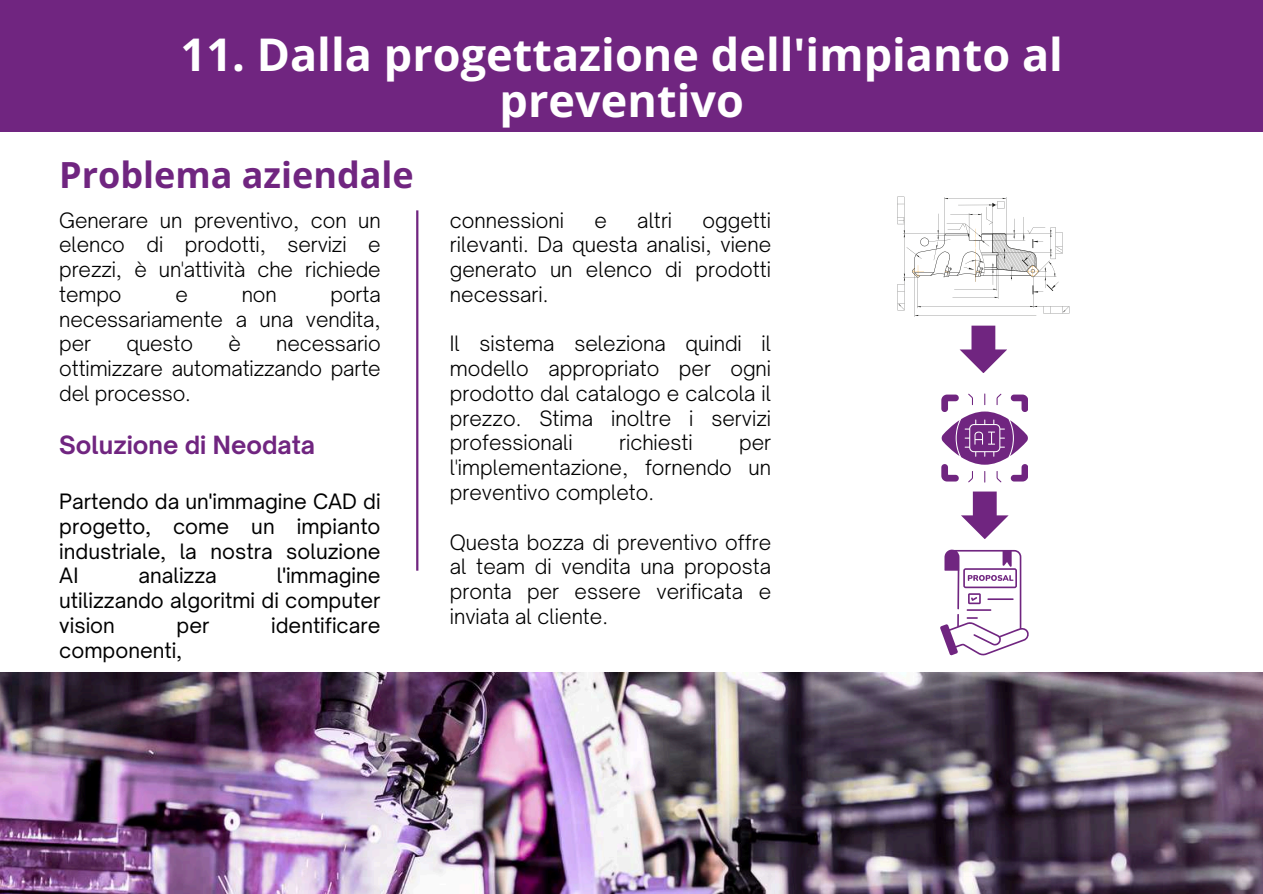
<style>
.page{position:relative;width:1263px;height:894px;background:#fff}
.page>*{position:absolute;margin:0;border:0;box-sizing:border-box;transform-origin:0 0}
.t1{font:700 45px/46.2px "Open Sans";color:#fff;text-align:center}
.t2{font:700 36px "Open Sans";color:#702580}
.t3{font:700 24px "Open Sauce One";color:#702580}
.t4{font:300 20.25px/24.8px "Open Sauce One";color:#000;text-align:justify}
.t5{font:20.25px/24.8px "Open Sauce One";color:#000;text-align:justify}
</style>
<div class="page">
<div style="left:0;top:0;width:1263px;height:132px;background:#702580"></div>
<img style="left:0;top:672px;width:1263px;height:221px">
<hr style="left:416px;top:210px;width:2px;height:360px;background:#702580">
<svg style="left:897px;top:197px;width:172px;height:120px"></svg>
<svg style="left:941px;top:393px;width:87px;height:89px"></svg>
<svg style="left:940px;top:549px;width:89px;height:106px"></svg>
<svg style="left:960px;top:325px;width:47px;height:48px"></svg>
<svg style="left:961px;top:491px;width:48px;height:48px"></svg>
<h1 class="t1" style="left:181px;top:31px;width:884px">11. Dalla progettazione dell'impianto al preventivo</h1>
<h2 class="t2" style="left:59px;top:149px;width:356px">Problema aziendale</h2>
<p class="t4" style="left:59px;top:207px;width:323px">Generare un preventivo, con un elenco di prodotti, servizi e prezzi, è un'attività che richiede tempo</p>
<p class="t4" style="left:59px;top:282px;width:323px;text-indent:271px">porta necessariamente a una vendita, per</p>
<p class="t4" style="left:175px;top:282px;width:14px">e</p>
<p class="t4" style="left:242px;top:282px;width:37px">non</p>
<p class="t4" style="left:59px;top:331px;width:323px;text-indent:217px">necessario ottimizzare automatizzando parte del processo.</p>
<p class="t3" style="left:59px;top:429px;width:257px">Soluzione di Neodata</p>
<p class="t5" style="left:59px;top:489px;width:323px">Partendo da un'immagine CAD di progetto, come un impianto industriale, la nostra soluzione AI</p>
<p class="t4" style="left:127px;top:331px;width:68px">questo</p>
<p class="t4" style="left:228px;top:331px;width:14px">è</p>
<p class="t5" style="left:59px;top:563px;width:323px;text-indent:218px">l'immagine utilizzando algoritmi di computer vision</p>
<p class="t5" style="left:138px;top:563px;width:80px">analizza</p>
<p class="t5" style="left:177px;top:612px;width:34px">per</p>
<p class="t5" style="left:271px;top:612px;width:111px">identificare</p>
<p class="t5" style="left:59px;top:637px;width:124px">componenti,</p>
<p class="t4" style="left:450px;top:207px;width:116px">connessioni</p>
<p class="t4" style="left:594px;top:207px;width:14px">e</p>
<p class="t4" style="left:637px;top:207px;width:36px">altri</p>
<p class="t4" style="left:450px;top:207px;width:323px;text-indent:253px">oggetti rilevanti. Da questa analisi, viene generato un elenco di prodotti necessari.</p>
<p class="t4" style="left:450px;top:331px;width:323px">Il sistema seleziona quindi il modello appropriato per ogni prodotto dal catalogo e calcola il prezzo. Stima inoltre i servizi professionali</p>
<p class="t4" style="left:619px;top:430px;width:75px">richiesti</p>
<p class="t4" style="left:450px;top:430px;width:323px;text-indent:289px">per l'implementazione, fornendo un preventivo completo.</p>
<p class="t4" style="left:450px;top:529px;width:323px">Questa bozza di preventivo offre al team di vendita una proposta pronta per essere verificata e inviata al cliente.</p>
</div>
